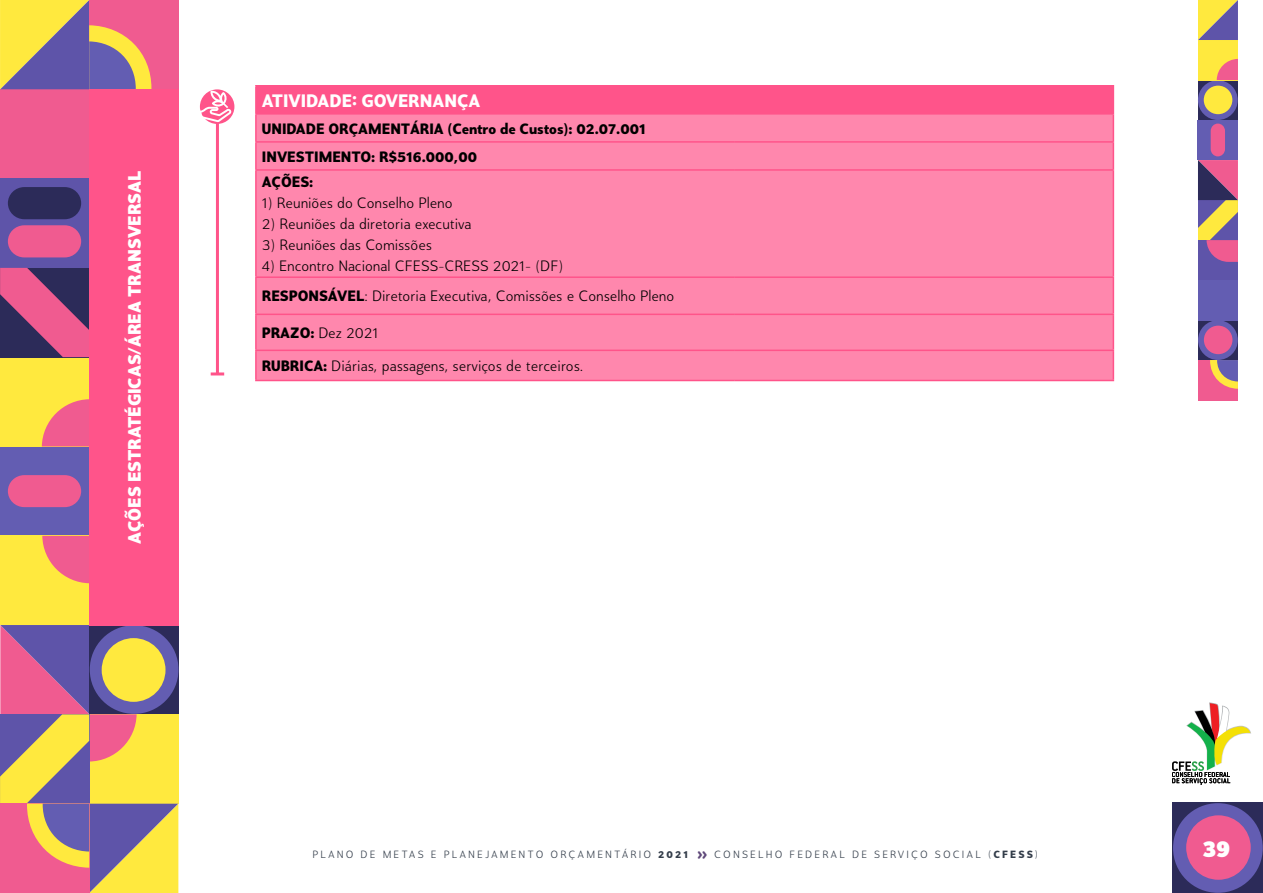
<style>
.page{position:relative;width:1263px;height:893px;background:#fff}
.page>*{position:absolute;margin:0;border:0;box-sizing:border-box;transform-origin:0 0}
.t1{font:900 24px "Proda Sans";color:#fff}
.t2{font:800 18px "Proda Sans";color:#fff}
.t3{font:700 18px "Proda Sans";color:#fff}
.t4{font:300 15px/30.2px "Proda Sans";color:#000}
.t5{font:700 15px/28px "Proda Sans";color:#000}
.t6{font:300 10.5px "Proda Sans";letter-spacing:.2em;color:#333d4a}
.s1{font-weight:700}
.s2{font-family:"Duepuntozero";font-weight:800;font-size:16.5px;color:#5f497a}
</style>
<div class="page">
<div style="left:0;top:89px;width:89px;height:89px;background:#f05b90"></div>
<div style="left:0;top:178px;width:89px;height:90px;background:#5e54a9"></div>
<div style="left:8px;top:225px;width:73px;height:32px;background:#f05b90;border-radius:16px"></div>
<div style="left:8px;top:187px;width:73px;height:32px;background:#2c2b59;border-radius:16px"></div>
<div style="left:89px;top:0;width:89px;height:89px;background:#f05b90"></div>
<svg style="left:0;top:0;width:151px;height:89px"></svg>
<div style="left:0;top:536px;width:89px;height:89px;background:#ffe93e"></div>
<svg style="left:0;top:268px;width:89px;height:316px;background:#bc8175"></svg>
<svg style="left:0;top:625px;width:178px;height:268px;background:#bc8f77"></svg>
<div style="left:1198px;top:240px;width:40px;height:40px;background:#5e54a9"></div>
<svg style="left:1198px;top:160px;width:40px;height:102px;background:#a56c7b"></svg>
<div style="left:1198px;top:360px;width:40px;height:40px;background:#f05b90"></div>
<svg style="left:1210px;top:360px;width:28px;height:29px"></svg>
<div style="left:1198px;top:320px;width:40px;height:40px;background:#2c2b59"></div>
<svg style="left:1198px;top:320px;width:40px;height:40px"></svg>
<div style="left:1204px;top:326px;width:28px;height:28px;background:#f05b90;border-radius:50%"></div>
<div style="left:1198px;top:280px;width:40px;height:40px;background:#635db2"></div>
<div style="left:1198px;top:120px;width:40px;height:40px;background:#635db2"></div>
<div style="left:1211px;top:124px;width:14px;height:32px;background:#f05b90;border-radius:7px"></div>
<div style="left:1198px;top:80px;width:40px;height:40px;background:#2c2b59"></div>
<svg style="left:1198px;top:80px;width:40px;height:40px"></svg>
<div style="left:1204px;top:86px;width:28px;height:28px;background:#ffe93e;border-radius:50%"></div>
<div style="left:1198px;top:40px;width:40px;height:40px;background:#ffe93e"></div>
<svg style="left:1217px;top:59px;width:21px;height:21px"></svg>
<svg style="left:1198px;top:0;width:40px;height:40px;background:#ae9e74"></svg>
<svg style="left:1172px;top:702px;width:79px;height:83px"></svg>
<div style="left:1173px;top:803px;width:90px;height:90px;background:#2c2b59"></div>
<div style="left:1173px;top:803px;width:90px;height:90px;background:#635db2;border-radius:50%"></div>
<div style="left:1186px;top:815px;width:65px;height:65px;background:#f05b90;border-radius:50%"></div>
<div style="left:89px;top:89px;width:90px;height:536px;background:#ff548a"></div>
<div style="left:256px;top:86px;width:857px;height:28px;background:#ff548a"></div>
<div style="left:257px;top:115px;width:856px;height:265px;background:#ff87ad"></div>
<hr style="left:255px;top:85px;width:480px;height:2px;background:#ff548a">
<hr style="left:255px;top:87px;width:2px;height:26px;background:#ff548a">
<hr style="left:735px;top:85px;width:379px;height:2px;background:#ff548a">
<hr style="left:255px;top:113px;width:480px;height:2px;background:#ff548a">
<hr style="left:255px;top:115px;width:2px;height:26px;background:#ff548a">
<hr style="left:735px;top:113px;width:379px;height:2px;background:#ff548a">
<hr style="left:255px;top:141px;width:480px;height:2px;background:#ff548a">
<hr style="left:255px;top:143px;width:2px;height:26px;background:#ff548a">
<hr style="left:735px;top:141px;width:379px;height:2px;background:#ff548a">
<svg style="left:1113px;top:87px;width:1px;height:82px"></svg>
<hr style="left:255px;top:169px;width:480px;height:2px;background:#ff548a">
<hr style="left:255px;top:171px;width:2px;height:105px;background:#ff548a">
<hr style="left:735px;top:169px;width:379px;height:2px;background:#ff548a">
<hr style="left:1113px;top:171px;width:1px;height:105px;background:#ff548a">
<hr style="left:255px;top:276px;width:480px;height:2px;background:#ff548a">
<hr style="left:255px;top:278px;width:2px;height:36px;background:#ff548a">
<hr style="left:735px;top:276px;width:379px;height:2px;background:#ff548a">
<hr style="left:1113px;top:278px;width:1px;height:36px;background:#ff548a">
<hr style="left:255px;top:314px;width:480px;height:1px;background:#ff548a">
<hr style="left:255px;top:315px;width:2px;height:35px;background:#ff548a">
<hr style="left:735px;top:314px;width:379px;height:1px;background:#ff548a">
<hr style="left:1113px;top:315px;width:1px;height:35px;background:#ff548a">
<hr style="left:255px;top:350px;width:480px;height:1px;background:#ff548a">
<hr style="left:255px;top:351px;width:2px;height:29px;background:#ff548a">
<hr style="left:735px;top:350px;width:379px;height:1px;background:#ff548a">
<svg style="left:1113px;top:351px;width:1px;height:29px"></svg>
<hr style="left:255px;top:380px;width:480px;height:1px;background:#ff548a">
<hr style="left:735px;top:380px;width:379px;height:1px;background:#ff548a">
<hr style="left:216px;top:100px;width:3px;height:274px;background:#ff548a">
<svg style="left:211px;top:372px;width:13px;height:3px"></svg>
<svg style="left:200px;top:89px;width:34px;height:35px"></svg>
<svg style="left:199px;top:91px;width:32px;height:31px"></svg>
<p class="t2" style="left:122px;top:544px;width:374px;rotate:-90deg">ações estratégicas/Área transversal</p>
<p class="t3" style="left:262px;top:88px;width:220px">ATIVIDADE: GOVERNANÇA</p>
<p class="t5" style="left:262px;top:114px;width:385px">UNIDADE ORÇAMENTÁRIA (Centro de Custos): 02.07.001<br>INVESTIMENTO: R$516.000,00</p>
<p class="t5" style="left:262px;top:167px;width:53px">AÇÕES:</p>
<p class="t4" style="left:262px;top:188px;width:192px">1) Reuniões do Conselho Pleno</p>
<p class="t4" style="left:262px;top:209px;width:211px">2) Reuniões da diretoria executiva</p>
<p class="t4" style="left:262px;top:230px;width:172px">3) Reuniões das Comissões</p>
<p class="t4" style="left:262px;top:251px;width:202px">4) Encontro Nacional CFESS-CRESS</p>
<p class="t4" style="left:262px;top:251px;width:414px;text-indent:231px">2021- (DF)<br><span class="s1">RESPONSÁVEL</span>: Diretoria Executiva, Comissões e Conselho Pleno</p>
<p class="t4" style="left:262px;top:318px;width:118px"><span class="s1">PRAZO:</span> Dez 2021</p>
<p class="t4" style="left:262px;top:351px;width:323px"><span class="s1">RUBRICA:</span> Diárias, passagens, serviços de terceiros.</p>
<p class="t6" style="left:312px;top:848px;width:727px">Plano de metas e p lanejamento orçamentário <span class="s1">2021</span> <span class="s2">&gt;&gt;</span> Conselho Federal de Serviço Soc ial (<span class="s1">CFESS</span>)</p>
<h1 class="t1" style="left:1202px;top:831px;width:30px">39</h1>
</div>
